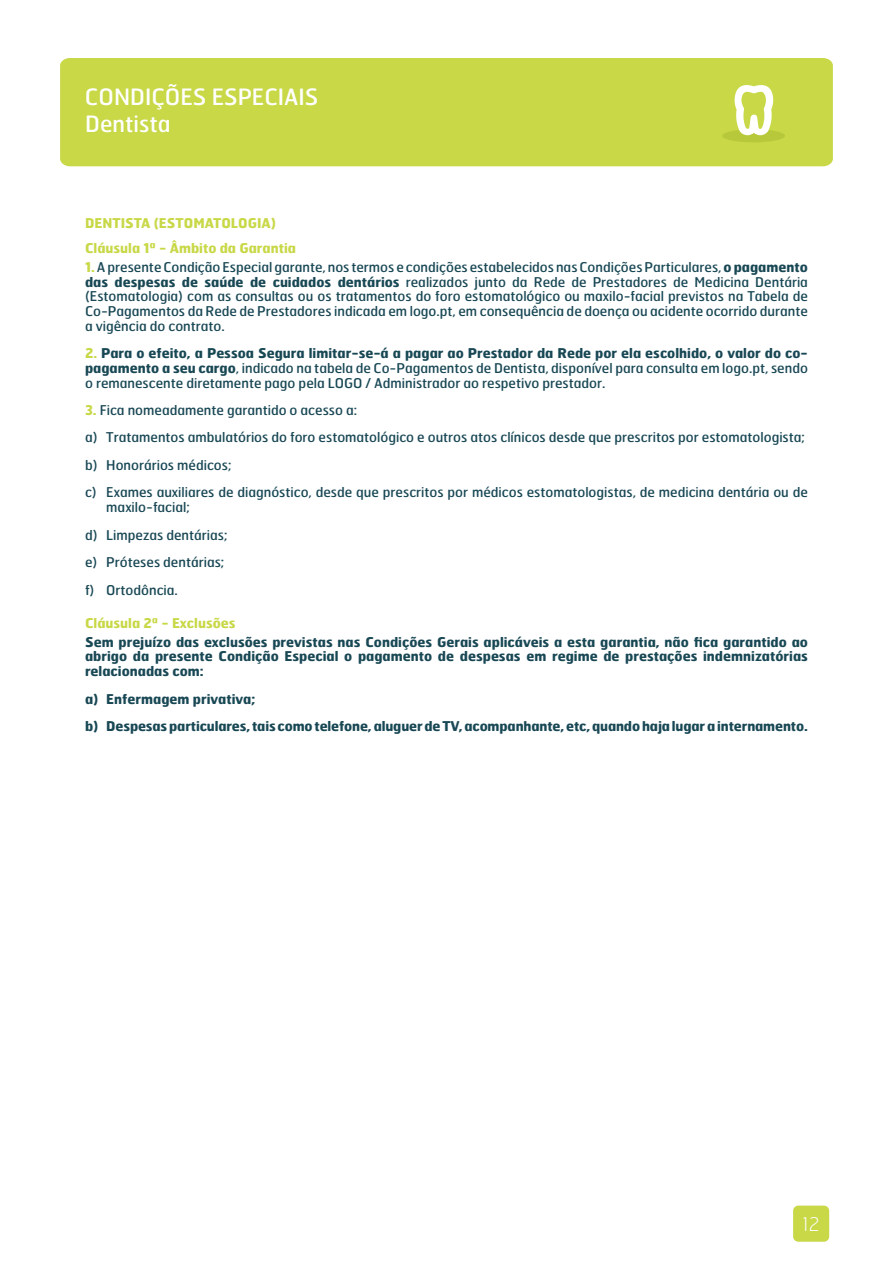
<style>
.page{position:relative;width:893px;height:1263px;background:#fff}
.page>*{position:absolute;margin:0;border:0;box-sizing:border-box;transform-origin:0 0}
.t1{font:22.5px/27px "Hermes";color:#fff}
.t2{font:100 18.75px "Hermes";color:#fff}
.t3{font:13.5px/14.7px "Hermes";color:#194855;text-align:justify}
.t4{font:700 13.5px/14.7px "Hermes";letter-spacing:-.01em;color:#194855;text-align:justify}
.t5{font:700 13.5px/24.8px "Hermes";color:#c8d847}
.s1{font-weight:700;color:#c8d847}
.s2{font-weight:700}
</style>
<div class="page">
<div style="left:793px;top:1205px;width:36px;height:37px;background:#c8d847;border-radius:5px"></div>
<div style="left:60px;top:58px;width:773px;height:108px;background:#c8d847"></div>
<div style="left:722px;top:129px;width:63px;height:13px;background:#b7c83a;border-radius:50%"></div>
<svg style="left:735px;top:85px;width:38px;height:50px"></svg>
<h1 class="t1" style="left:85px;top:83px;width:235px">CONDIÇÕES ESPECIAIS<br>Dentista</h1>
<p class="t5" style="left:85px;top:210px;width:213px">DENTISTA (ESTOMATOLOGIA)<br>Cláusula 1ª - Âmbito da Garantia</p>
<p class="t3" style="left:85px;top:259px;width:724px"><span class="s1">1.</span> A presente Condição Especial garante, nos termos e condições estabelecidos nas Condições Particulares, <span class="s2">o pagamento das despesas de saúde de cuidados dentários</span> realizados junto da Rede de Prestadores de Medicina Dentária (Estomatologia) com as consultas ou os tratamentos do foro estomatológico ou maxilo-facial previstos na Tabela de Co-Pagamentos da Rede de Prestadores indicada em logo.pt, em consequência de doença ou acidente ocorrido durante a vigência do contrato.</p>
<p class="t3" style="left:85px;top:345px;width:724px"><span class="s1">2.</span> <span class="s2">Para o efeito, a Pessoa Segura limitar-se-á a pagar ao Prestador da Rede por ela escolhido, o valor do co&shy;pagamento a seu cargo</span>, indicado na tabela de Co-Pagamentos de Dentista, disponível para consulta em logo.pt, sendo o remanescente diretamente pago pela LOGO / Administrador ao respetivo prestador.</p>
<p class="t3" style="left:85px;top:396px;width:724px;line-height:27.5px;text-align:left"><span class="s1">3.</span> Fica nomeadamente garantido o acesso a:<br>a) Tratamentos ambulatórios do foro estomatológico e outros atos clínicos desde que prescritos por estomatologista; b) Honorários médicos;<br>c) Exames auxiliares de diagnóstico, desde que prescritos por médicos estomatologistas, de medicina dentária ou de</p>
<p class="t3" style="left:85px;top:493px;width:144px;line-height:27.5px;text-align:left;text-indent:21px">maxilo-facial;<br>d) Limpezas dentárias; e) Próteses dentárias; f) Ortodôncia.</p>
<p class="t5" style="left:85px;top:610px;width:152px">Cláusula 2ª - Exclusões</p>
<p class="t4" style="left:85px;top:634px;width:724px">Sem prejuízo das exclusões previstas nas Condições Gerais aplicáveis a esta garantia, não fica garantido ao abrigo da presente Condição Especial o pagamento de despesas em regime de prestações indemnizatórias relacionadas com:</p>
<p class="t4" style="left:85px;top:684px;width:724px;line-height:27.5px">a) Enfermagem privativa;<br>b) Despesas particulares, tais como telefone, aluguer de TV, acompanhante, etc, quando haja lugar a internamento.</p>
<h2 class="t2" style="left:802px;top:1212px;width:19px">12</h2>
</div>
